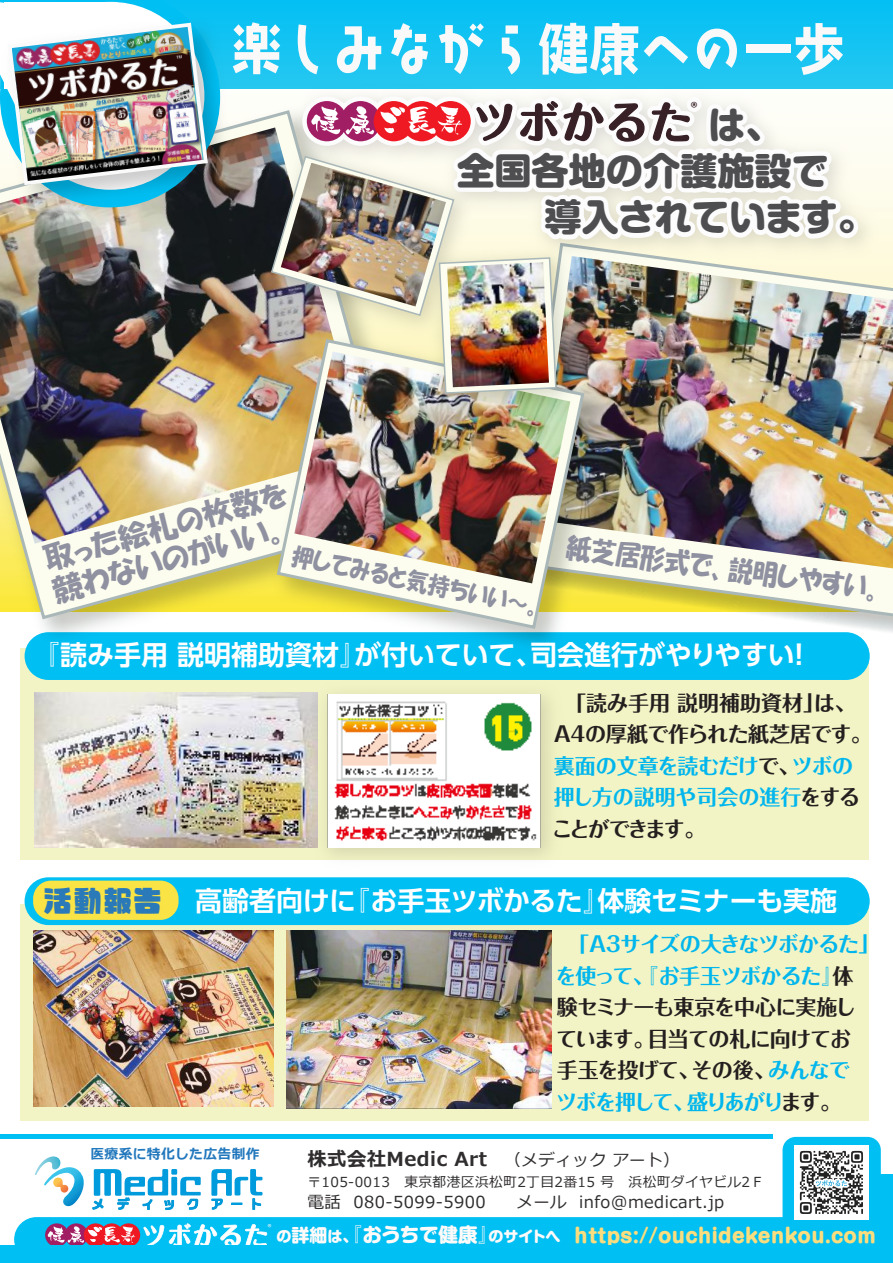
<style>
.page{position:relative;width:893px;height:1263px;background:#fff}
.page>*{position:absolute;margin:0;border:0;box-sizing:border-box;transform-origin:0 0}
.t1{font:54.9px "AB tombo bold";color:#f9f9f9;scale:.93 1}
.t2{font:800 37.2px "Shin M Go Pro";color:#4e4e51}
.t3{font:30px/33px "HGP Soei Kakupoptai";color:#8f91a1}
.t4{font:27.6px "HGP Soei Kakupoptai";color:#8f91a1;scale:.9 1}
.t5{font:700 27px "UD Shin Go Pro De";letter-spacing:-.005em;color:#fff}
.t6{font:24px "HGP Soei Kakupoptai";color:#8f91a1;scale:.9 1}
.t7{font:700 21px/31.5px "Folk Pro";letter-spacing:-.055em;color:#00b6ed}
.t8{font:700 21px/31.5px "Folk Pro";letter-spacing:-.025em;color:#241f1f}
.t9{font:800 19.5px "Shin M Go Pro";color:#fadd7e}
.t10{font:700 19.35px "Meiryo";letter-spacing:.025em;color:#302d2f}
.t11{font:16.5px "Meiryo";letter-spacing:.025em;color:#302d2f}
.t12{font:15.9px "Koz Go Pr 6 N";color:#372026}
.t13{font:800 15px "Shin M Go Pro";letter-spacing:-.01em;color:#fdfafa}
.t14{font:13.8px "Meiryo";letter-spacing:.025em;color:#302d2f}
.t15{font:700 13.8px "Meiryo";letter-spacing:.025em;color:#2278bd}
.t16{font:9.15px "Koz Go Pr 6 N";color:#f9f7f6}
.s1{color:#00b6ed}
.s2{font-family:"AB j gu";font-weight:400;font-size:29.85px;color:#2a79b8}
.s3{color:#241f1f}
.s4{font-weight:400;font-size:16.5px}
.s5{font-size:18px}
.s6{font-size:19.5px}
</style>
<div class="page">
<div style="left:20px;top:648px;width:849px;height:211px;background:#f2f4c5"></div>
<div style="left:20px;top:904px;width:849px;height:217px;background:#f2f4c5"></div>
<div style="left:14px;top:1217px;width:870px;height:45px;background:#00bff3;border-radius:22px"></div>
<div style="left:782px;top:1137px;width:99px;height:105px;background:#00bff3;border-radius:13px"></div>
<div style="left:836px;top:1175px;width:57px;height:81px;background:#00bff3"></div>
<img style="left:794px;top:1145px;width:75px;height:75px">
<div style="left:0;top:1134px;width:773px;height:5px;background:#00bff3"></div>
<div style="left:25px;top:632px;width:845px;height:48px;background:#00bff3;border-radius:24px"></div>
<div style="left:25px;top:877px;width:845px;height:48px;background:#00bff3;border-radius:24px"></div>
<img style="left:35px;top:692px;width:235px;height:155px">
<svg style="left:0;top:115px;width:270px;height:506px;background:#efebac"></svg>
<img style="left:0;top:127px;width:270px;height:417px">
<img style="left:863px;top:256px;width:30px;height:312px">
<img style="left:863px;top:78px;width:22px;height:189px">
<img style="left:252px;top:136px;width:18px;height:207px">
<img style="left:287px;top:1027px;width:264px;height:81px">
<img style="left:33px;top:931px;width:241px;height:176px">
<img style="left:270px;top:0;width:593px;height:1027px">
<img style="left:447px;top:262px;width:102px;height:125px">
<svg style="left:143px;top:1223px;width:124px;height:22px"></svg>
<svg style="left:45px;top:1223px;width:23px;height:24px"></svg>
<svg style="left:65px;top:1223px;width:23px;height:24px"></svg>
<svg style="left:84px;top:1223px;width:23px;height:24px"></svg>
<svg style="left:100px;top:1223px;width:23px;height:24px"></svg>
<div style="left:117px;top:1223px;width:23px;height:24px;background:#ef1923;border-radius:50%"></div>
<svg style="left:48px;top:1226px;width:87px;height:17px"></svg>
<svg style="left:92px;top:1169px;width:109px;height:41px"></svg>
<svg style="left:211px;top:1169px;width:52px;height:41px"></svg>
<svg style="left:35px;top:1156px;width:49px;height:51px"></svg>
<div style="left:33px;top:881px;width:146px;height:39px;background:#f9e345;border-radius:18px"></div>
<img style="left:0;top:11px;width:242px;height:208px">
<svg style="left:0;top:2px;width:212px;height:187px"></svg>
<img style="left:12px;top:27px;width:192px;height:154px">
<div style="left:0;top:1245px;width:893px;height:18px;background:#00bff3"></div>
<h1 class="t1" style="left:231px;top:20px;width:661px">楽しみながら健康への一歩</h1>
<p class="t12" style="left:690px;top:99px;width:9px">®</p>
<h2 class="t2" style="left:708px;top:95px;width:76px">は、</h2>
<h2 class="t2" style="left:346px;top:140px;width:485px">　　　全国各地の介護施設で</h2>
<h2 class="t2" style="left:545px;top:187px;width:332px">導入されています。</h2>
<h3 class="t3" style="left:40px;top:543px;width:253px;rotate:-15deg">取った絵札の枚数を競わないのがいい。</h3>
<p class="t6" style="left:295px;top:543px;width:285px;rotate:12deg">押してみると気持ちいい～。</p>
<h3 class="t4" style="left:569px;top:532px;width:356px;rotate:8deg">紙芝居形式で、説明しやすい。</h3>
<p class="t5" style="left:32px;top:632px;width:782px">『読み手用 説明補助資材』が付いていて、司会進行がやりやすい！</p>
<p class="t8" style="left:552px;top:684px;width:321px">　「読み手用 説明補助資材」は、<br>A４の厚紙で作られた紙芝居です。<span class="s1">裏面の文章を読むだけ</span>で、<span class="s1">ツボの押し方の説明や司会の進行</span>をすることができます。</p>
<p class="t5" style="left:43px;top:878px;width:796px"><span class="s2">活動報告</span> 高齢者向けに『お手玉ツボかるた』体験セミナーも実施</p>
<p class="t7" style="left:555px;top:925px;width:325px;text-indent:12px">「A３サイズの大きなツボかるた」を使って、『お手玉ツボかるた』<span class="s3">体験セミナーも東京を中心に実施しています。目当ての札に向けてお<br>手玉を投げて、その後、</span>みんなで<br>ツボを押して、盛りあがり<span class="s3">ます。</span></p>
<p class="t15" style="left:90px;top:1144px;width:171px">医療系に特化した広告制作</p>
<p class="t10" style="left:307px;top:1145px;width:374px">株式会社Medic Art<span class="s4">　（メディック アート）</span></p>
<p class="t14" style="left:307px;top:1172px;width:458px">〒105-0013　東京都港区浜松町2丁目2番15 号　浜松町ダイヤビル2Ｆ</p>
<p class="t11" style="left:307px;top:1190px;width:180px">電話 080-5099-5900</p>
<p class="t11" style="left:516px;top:1190px;width:209px">メール info@medicart.jp</p>
<p class="t16" style="left:268px;top:1222px;width:6px">®</p>
<p class="t13" style="left:277px;top:1224px;width:285px">の<span class="s5">詳細</span>は、<span class="s6">『おうちで健康』</span>のサイトへ</p>
<p class="t9" style="left:574px;top:1219px;width:303px">https://ouchidekenkou.com</p>
</div>
